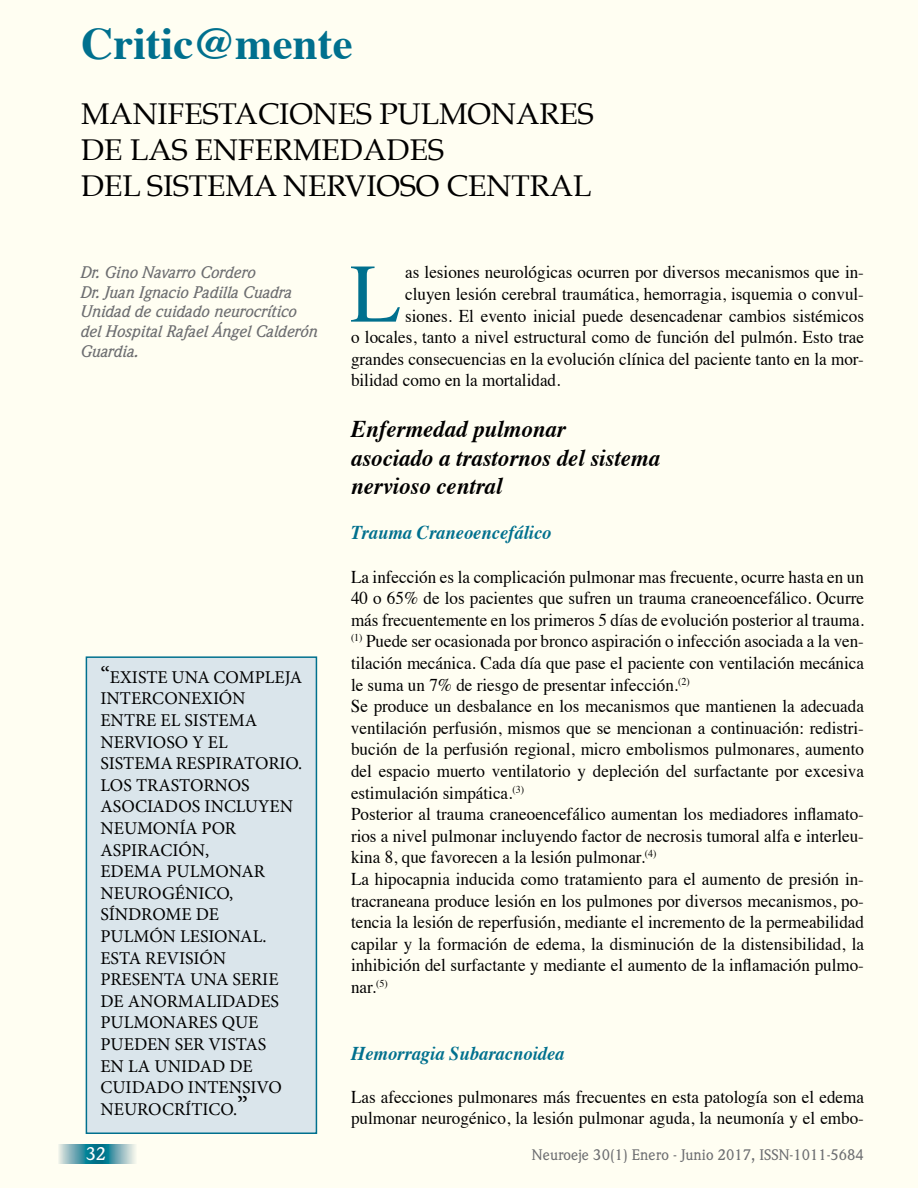
<style>
.page{position:relative;width:918px;height:1188px;background:#fff}
.page>*{position:absolute;margin:0;border:0;box-sizing:border-box;transform-origin:0 0}
.t1{font:83.25px "Times";color:#00708e}
.t2{font:700 45px "Times";color:#00708e}
.t3{font:30px/36px "Book Antiqua";color:#000}
.t4{font:italic 700 24px/28.8px "Times";color:#000;scale:.95 1}
.t5{font:italic 700 19.5px "Times";color:#00708e;scale:.95 1}
.t6{font:18px/21.6px "Times";color:#000;scale:.95 1}
.t7{font:18px/21.6px "Minion Pro";color:#000}
.t8{font:500 18px "Weidemann";color:#fff}
.t9{font:italic 500 16.5px/19.8px "Weidemann";color:#6d6e71}
.t10{font:500 15px "Weidemann";color:#6d6e71}
.s1{font-size:24px}
.s2{font-size:27px}
</style>
<div class="page">
<div style="left:0;top:0;width:917px;height:1188px;background:#fffef2"></div>
<svg style="left:917px;top:0;width:1px;height:1188px"></svg>
<svg style="left:56px;top:1144px;width:81px;height:20px;background:#68a9b3"></svg>
<div style="left:86px;top:656px;width:231px;height:478px;background:#dae5eb;border:2px solid #00708e"></div>
<h2 class="t2" style="left:81px;top:1px;width:273px">Critic@mente</h2>
<h3 class="t3" style="left:81px;top:96px;width:514px">MANIFESTACIONES PULMONARES<br>DE LAS ENFERMEDADES<br>DEL SISTEMA NERVIOSO CENTRAL</h3>
<p class="t9" style="left:81px;top:262px;width:239px">Dr. Gino Navarro Cordero<br>Dr. Juan Ignacio Padilla Cuadra<br>Unidad de cuidado neurocrítico del Hospital Rafael Ángel Calderón<br>Guardia.</p>
<p class="t7" style="left:100px;top:666px;width:203px"><span class="s1">“</span>EXISTE UNA COMPLEJA<br>INTERCONEXIÓN<br>ENTRE EL SISTEMA<br>NERVIOSO Y EL<br>SISTEMA RESPIRATORIO.<br>LOS TRASTORNOS<br>ASOCIADOS INCLUYEN<br>NEUMONÍA POR<br>ASPIRACIÓN,<br>EDEMA PULMONAR<br>NEUROGÉNICO,<br>SÍNDROME DE<br>PULMÓN LESIONAL.<br>ESTA REVISIÓN<br>PRESENTA UNA SERIE<br>DE ANORMALIDADES<br>PULMONARES QUE<br>PUEDEN SER VISTAS<br>EN LA UNIDAD DE<br>CUIDADO INTENSIVO<br>NEUROCRÍTICO.<span class="s2">”</span></p>
<h1 class="t1" style="left:350px;top:216px;width:52px">L</h1>
<p class="t6" style="left:405px;top:260px;width:485px">as lesiones neurológicas ocurren por diversos mecanismos que in-</p>
<p class="t6" style="left:405px;top:282px;width:485px">cluyen lesión cerebral traumática, hemorragia, isquemia o convul-</p>
<p class="t6" style="left:405px;top:303px;width:485px">siones. El evento inicial puede desencadenar cambios sistémicos</p>
<p class="t6" style="left:351px;top:325px;width:542px">o locales, tanto a nivel estructural como de función del pulmón. Esto trae</p>
<p class="t6" style="left:351px;top:346px;width:541px">grandes consecuencias en la evolución clínica del paciente tanto en la mor-</p>
<p class="t6" style="left:351px;top:368px;width:222px">bilidad como en la mortalidad.</p>
<h3 class="t4" style="left:351px;top:412px;width:327px">Enfermedad pulmonar<br>asociado a trastornos del sistema nervioso central</h3>
<p class="t5" style="left:351px;top:515px;width:213px">Trauma Craneoencefálico</p>
<p class="t6" style="left:351px;top:564px;width:542px">La infección es la complicación pulmonar mas frecuente, ocurre hasta en un 40 o 65% de los pacientes que sufren un trauma craneoencefálico. Ocurre más frecuentemente en los primeros 5 días de evolución posterior al trauma. <sup>(1)</sup> Puede ser ocasionada por bronco aspiración o infección asociada a la ven&shy;tilación mecánica. Cada día que pase el paciente con ventilación mecánica le suma un 7% de riesgo de presentar infección.<sup>(2)<br></sup>Se produce un desbalance en los mecanismos que mantienen la adecuada ventilación perfusión, mismos que se mencionan a continuación: redistri&shy;bución de la perfusión regional, micro embolismos pulmonares, aumento del espacio muerto ventilatorio y depleción del surfactante por excesiva estimulación simpática.<sup>(3)<br></sup>Posterior al trauma craneoencefálico aumentan los mediadores inflamato&shy;rios a nivel pulmonar incluyendo factor de necrosis tumoral alfa e interleu&shy;kina 8, que favorecen a la lesión pulmonar.<sup>(4)<br></sup>La hipocapnia inducida como tratamiento para el aumento de presión in&shy;tracraneana produce lesión en los pulmones por diversos mecanismos, po&shy;tencia la lesión de reperfusión, mediante el incremento de la permeabilidad capilar y la formación de edema, la disminución de la distensibilidad, la inhibición del surfactante y mediante el aumento de la inflamación pulmo&shy;nar.<sup>(5)</sup></p>
<p class="t5" style="left:351px;top:1035px;width:226px">Hemorragia Subaracnoidea</p>
<p class="t6" style="left:351px;top:1084px;width:542px">Las afecciones pulmonares más frecuentes en esta patología son el edema pulmonar neurogénico, la lesión pulmonar aguda, la neumonía y el embo-</p>
<p class="t8" style="left:86px;top:1143px;width:22px">32</p>
<p class="t10" style="left:532px;top:1146px;width:334px">Neuroeje 30(1) Enero - Junio 2017, ISSN-1011-5684</p>
</div>
